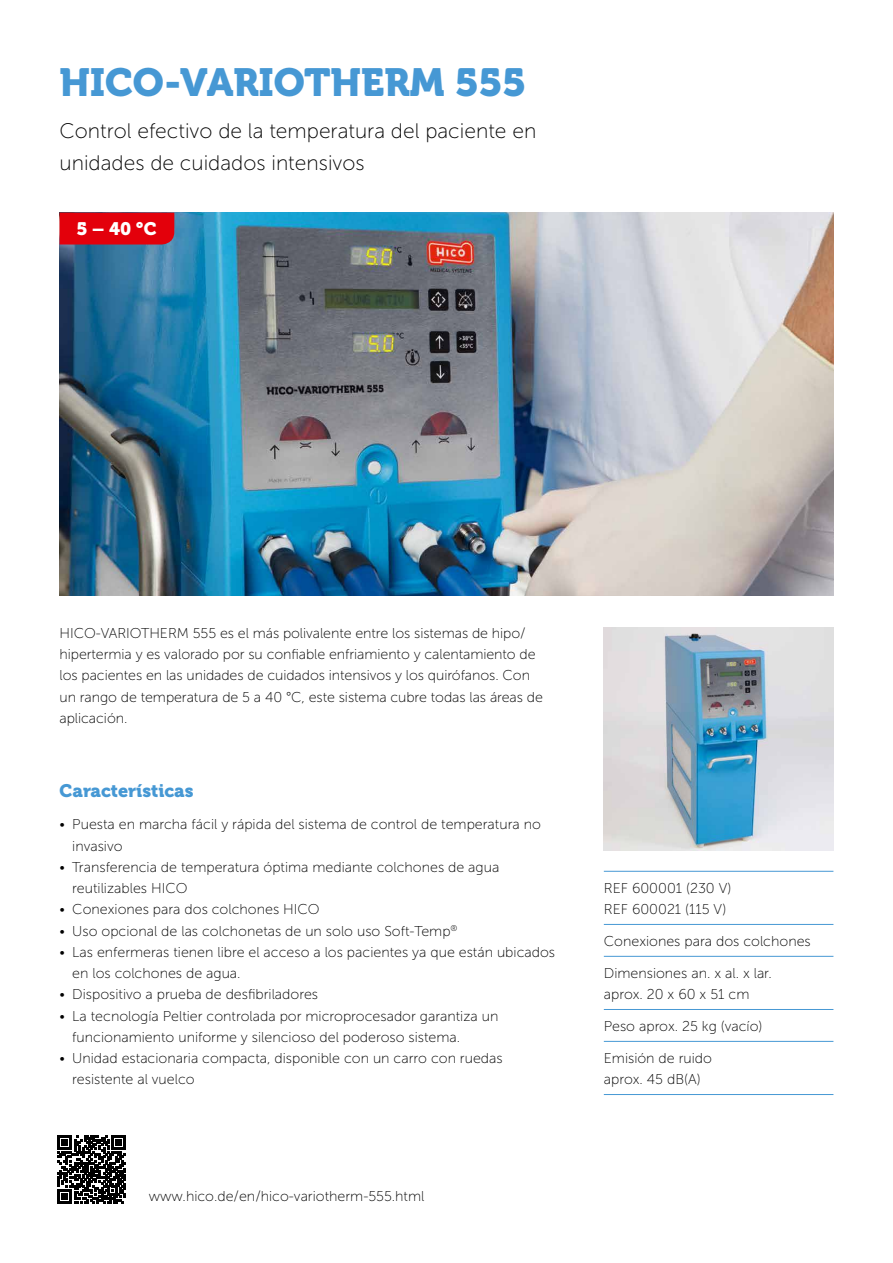
<style>
.page{position:relative;width:893px;height:1263px;background:#fff}
.page>*{position:absolute;margin:0;border:0;box-sizing:border-box;transform-origin:0 0}
.t1{font:39px "Museo 900";color:#4698d4}
.t2{font:21px/32px "Museo Sans 100";color:#000}
.t3{font:18px "Museo 900";color:#4698d4}
.t4{font:18px "Museo 900";color:#fff}
.t5{font:14.25px/21.3px "Museo Sans 100";color:#000}
</style>
<div class="page">
<img style="left:60px;top:213px;width:773px;height:382px">
<img style="left:604px;top:627px;width:229px;height:223px">
<div style="left:60px;top:213px;width:114px;height:31px;background:#e3000b"></div>
<hr style="left:604px;top:871px;width:229px;height:1px;background:#4698d4">
<hr style="left:604px;top:924px;width:229px;height:1px;background:#4698d4">
<hr style="left:604px;top:956px;width:229px;height:1px;background:#4698d4">
<hr style="left:604px;top:1009px;width:229px;height:1px;background:#4698d4">
<hr style="left:604px;top:1041px;width:229px;height:1px;background:#4698d4">
<hr style="left:604px;top:1094px;width:229px;height:1px;background:#4698d4">
<svg style="left:57px;top:1135px;width:69px;height:69px"></svg>
<h1 class="t1" style="left:60px;top:60px;width:468px">HICO-VARIOTHERM 555</h1>
<h2 class="t2" style="left:60px;top:115px;width:478px">Control efectivo de la temperatura del paciente en unidades de cuidados intensivos</h2>
<p class="t4" style="left:76px;top:219px;width:82px">5 – 40 °C</p>
<p class="t5" style="left:60px;top:622px;width:485px">HICO-VARIOTHERM 555 es el más polivalente entre los sistemas de hipo/ hipertermia y es valorado por su confiable enfriamiento y calentamiento de los pacientes en las unidades de cuidados intensivos y los quirófanos. Con un rango de temperatura de 5 a 40 °C, este sistema cubre todas las áreas de aplicación.</p>
<p class="t3" style="left:60px;top:781px;width:136px">Características</p>
<p class="t5" style="left:72px;top:814px;width:470px;text-indent:-13px">• Puesta en marcha fácil y rápida del sistema de control de temperatura no invasivo</p>
<p class="t5" style="left:72px;top:856px;width:429px;text-indent:-13px">• Transferencia de temperatura óptima mediante colchones de agua reutilizables HICO</p>
<p class="t5" style="left:60px;top:899px;width:262px">• Conexiones para dos colchones HICO</p>
<p class="t5" style="left:60px;top:920px;width:400px">• Uso opcional de las colchonetas de un solo uso Soft-Temp<sup>®</sup></p>
<p class="t5" style="left:72px;top:941px;width:484px;text-indent:-13px">• Las enfermeras tienen libre el acceso a los pacientes ya que están ubicados en los colchones de agua.</p>
<p class="t5" style="left:60px;top:984px;width:260px">• Dispositivo a prueba de desfibriladores</p>
<p class="t5" style="left:72px;top:1005px;width:428px;text-indent:-13px">• La tecnología Peltier controlada por microprocesador garantiza un funcionamiento uniforme y silencioso del poderoso sistema.</p>
<p class="t5" style="left:72px;top:1048px;width:432px;text-indent:-13px">• Unidad estacionaria compacta, disponible con un carro con ruedas resistente al vuelco</p>
<p class="t5" style="left:149px;top:1186px;width:277px">www.hico.de/en/hico-variotherm-555.html</p>
<p class="t5" style="left:604px;top:878px;width:129px">REF 600001 (230 V)<br>REF 600021 (115 V)</p>
<p class="t5" style="left:604px;top:931px;width:208px">Conexiones para dos colchones</p>
<p class="t5" style="left:604px;top:963px;width:170px">Dimensiones an. x al. x lar. aprox. 20 x 60 x 51 cm</p>
<p class="t5" style="left:604px;top:1016px;width:160px">Peso aprox. 25 kg (vacío)</p>
<p class="t5" style="left:604px;top:1048px;width:110px">Emisión de ruido aprox. 45 dB(A)</p>
</div>
